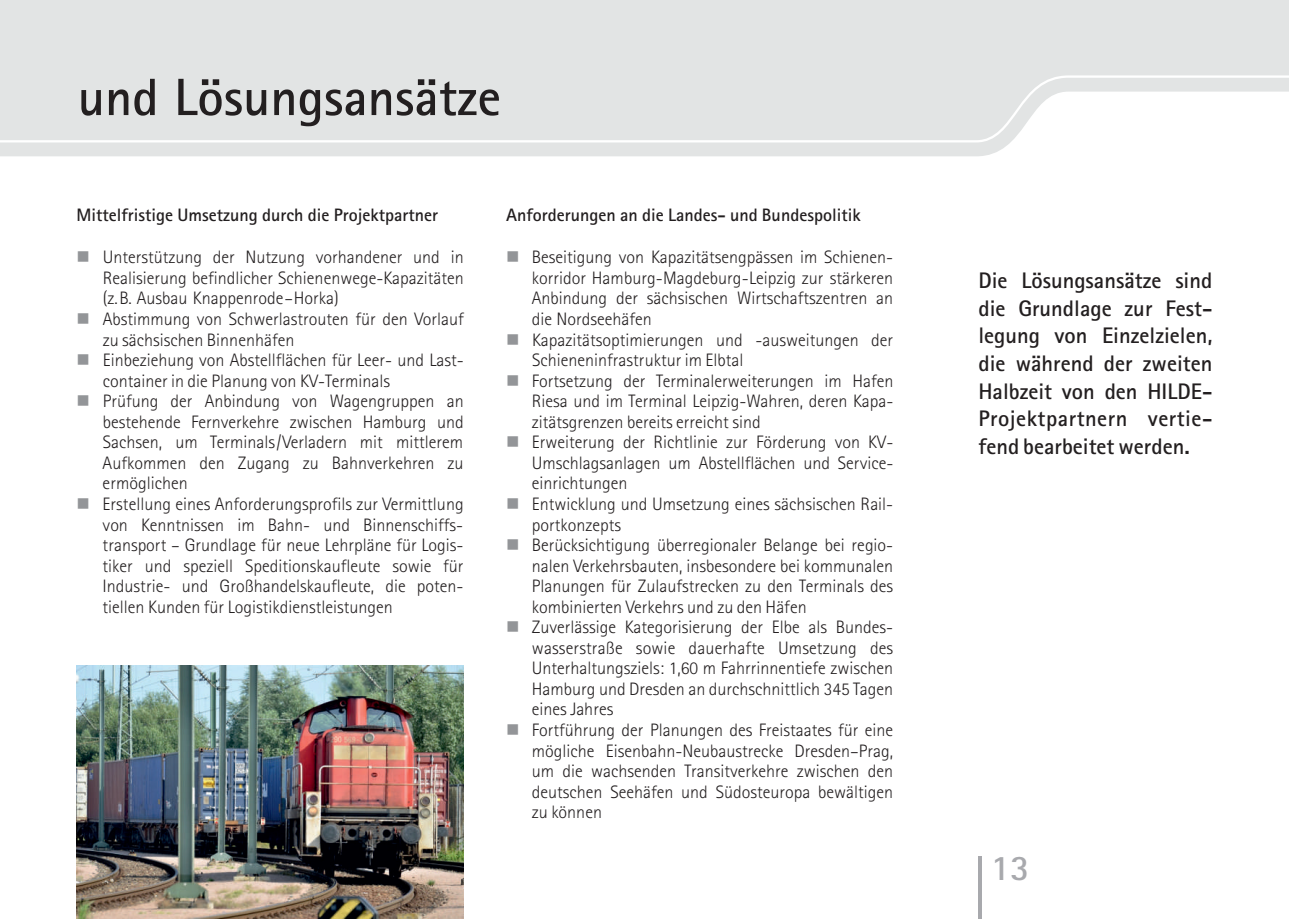
<style>
.page{position:relative;width:1289px;height:919px;background:#fff}
.page>*{position:absolute;margin:0;border:0;box-sizing:border-box;transform-origin:0 0}
.t1{font:700 52.5px "Agfa Rotis Sans Serif";color:#231f20}
.t2{font:700 36px "Agfa Rotis Sans Serif";color:#a8a9ad}
.t3{font:700 22.5px/27.6px "Agfa Rotis Sans Serif";color:#231f20;text-align:justify}
.t4{font:300 18px/20.5px "Agfa Rotis Sans Serif";color:#231f20}
.t5{font:700 18px "Agfa Rotis Sans Serif";color:#231f20}
.t6{font:18px "Wingdings";color:#939598}
</style>
<div class="page">
<svg style="left:0;top:0;width:1288px;height:156px;background:#e4e6e6"></svg>
<hr style="left:978px;top:856px;width:3px;height:62px;background:#a8a9ad">
<img style="left:76px;top:665px;width:387px;height:253px">
<h1 class="t1" style="left:78px;top:79px;width:424px">und Lösungsansätze</h1>
<p class="t5" style="left:77px;top:208px;width:363px">Mittelfristige Umsetzung durch die Projektpartner</p>
<p class="t5" style="left:506px;top:208px;width:356px">Anforderungen an die Landes- und Bundespolitik</p>
<p class="t4" style="left:103px;top:249px;width:362px">Unterstützung der Nutzung vorhandener und in Realisierung befindlicher Schienenwege-Kapazitäten (z.B. Ausbau Knappenrode–Horka)<br>Abstimmung von Schwerlastrouten für den Vorlauf zu sächsischen Binnenhäfen<br>Einbeziehung von Abstellflächen für Leer- und Last&shy;container in die Planung von KV-Terminals</p>
<p class="t4" style="left:532px;top:249px;width:363px">Beseitigung von Kapazitätsengpässen im Schienen&shy;korridor Hamburg-Magdeburg-Leipzig zur stärkeren Anbindung der sächsischen Wirtschaftszentren an die Nordseehäfen<br>Kapazitätsoptimierungen und -ausweitungen der Schieneninfrastruktur im Elbtal</p>
<p class="t6" style="left:76px;top:249px;width:15px">■</p>
<p class="t6" style="left:506px;top:249px;width:15px">■</p>
<p class="t6" style="left:76px;top:311px;width:15px">■</p>
<p class="t6" style="left:506px;top:332px;width:15px">■</p>
<p class="t6" style="left:76px;top:352px;width:15px">■</p>
<p class="t4" style="left:532px;top:372px;width:363px">Fortsetzung der Terminalerweiterungen im Hafen</p>
<p class="t6" style="left:506px;top:373px;width:15px">■</p>
<p class="t4" style="left:103px;top:393px;width:362px">Prüfung der Anbindung von Wagengruppen an</p>
<p class="t4" style="left:532px;top:392px;width:363px">Riesa und im Terminal Leipzig-Wahren, deren Kapa-</p>
<p class="t4" style="left:103px;top:413px;width:362px">bestehende Fernverkehre zwischen Hamburg und</p>
<p class="t4" style="left:532px;top:413px;width:230px">zitätsgrenzen bereits erreicht sind</p>
<p class="t4" style="left:103px;top:434px;width:362px">Sachsen, um Terminals/Verladern mit mittlerem</p>
<p class="t4" style="left:532px;top:434px;width:363px">Erweiterung der Richtlinie zur Förderung von KV-</p>
<p class="t4" style="left:103px;top:454px;width:362px">Aufkommen den Zugang zu Bahnverkehren zu</p>
<p class="t4" style="left:532px;top:454px;width:363px">Umschlagsanlagen um Abstellflächen und Service-</p>
<p class="t4" style="left:103px;top:475px;width:86px">ermöglichen</p>
<p class="t4" style="left:532px;top:475px;width:97px">einrichtungen</p>
<p class="t4" style="left:103px;top:495px;width:362px">Erstellung eines Anforderungsprofils zur Vermittlung</p>
<p class="t4" style="left:532px;top:495px;width:363px">Entwicklung und Umsetzung eines sächsischen Rail-</p>
<p class="t4" style="left:103px;top:516px;width:362px">von Kenntnissen im Bahn- und Binnenschiffs-</p>
<p class="t4" style="left:532px;top:516px;width:91px">portkonzepts</p>
<p class="t4" style="left:103px;top:536px;width:362px">transport – Grundlage für neue Lehrpläne für Logis-</p>
<p class="t4" style="left:532px;top:536px;width:363px">Berücksichtigung überregionaler Belange bei regio-</p>
<p class="t4" style="left:103px;top:557px;width:362px">tiker und speziell Speditionskaufleute sowie für</p>
<p class="t4" style="left:532px;top:557px;width:363px">nalen Verkehrsbauten, insbesondere bei kommunalen</p>
<p class="t4" style="left:103px;top:577px;width:362px">Industrie- und Großhandelskaufleute, die poten-</p>
<p class="t4" style="left:532px;top:577px;width:363px">Planungen für Zulaufstrecken zu den Terminals des</p>
<p class="t4" style="left:103px;top:598px;width:292px">tiellen Kunden für Logistikdienstleistungen</p>
<p class="t4" style="left:532px;top:598px;width:363px">kombinierten Verkehrs und zu den Häfen Zuverlässige Kategorisierung der Elbe als Bundes&shy;wasserstraße sowie dauerhafte Umsetzung des Unterhaltungsziels: 1,60 m Fahrrinnentiefe zwischen Hamburg und Dresden an durchschnittlich 345 Tagen eines Jahres<br>Fortführung der Planungen des Freistaates für eine mögliche Eisenbahn-Neubaustrecke Dresden–Prag, um die wachsenden Transitverkehre zwischen den deutschen Seehäfen und Südosteuropa bewältigen zu können</p>
<p class="t6" style="left:76px;top:393px;width:15px">■</p>
<p class="t6" style="left:506px;top:434px;width:15px">■</p>
<p class="t6" style="left:76px;top:496px;width:15px">■</p>
<p class="t6" style="left:506px;top:496px;width:15px">■</p>
<p class="t6" style="left:506px;top:537px;width:15px">■</p>
<p class="t6" style="left:506px;top:619px;width:15px">■</p>
<p class="t6" style="left:506px;top:722px;width:15px">■</p>
<p class="t3" style="left:978px;top:269px;width:235px">Die Lösungsansätze sind die Grundlage zur Fest&shy;legung von Einzelzielen, die während der zweiten Halbzeit von den HILDE-Projektpartnern vertie&shy;fend bearbeitet werden.</p>
<h2 class="t2" style="left:990px;top:855px;width:40px">13</h2>
</div>
